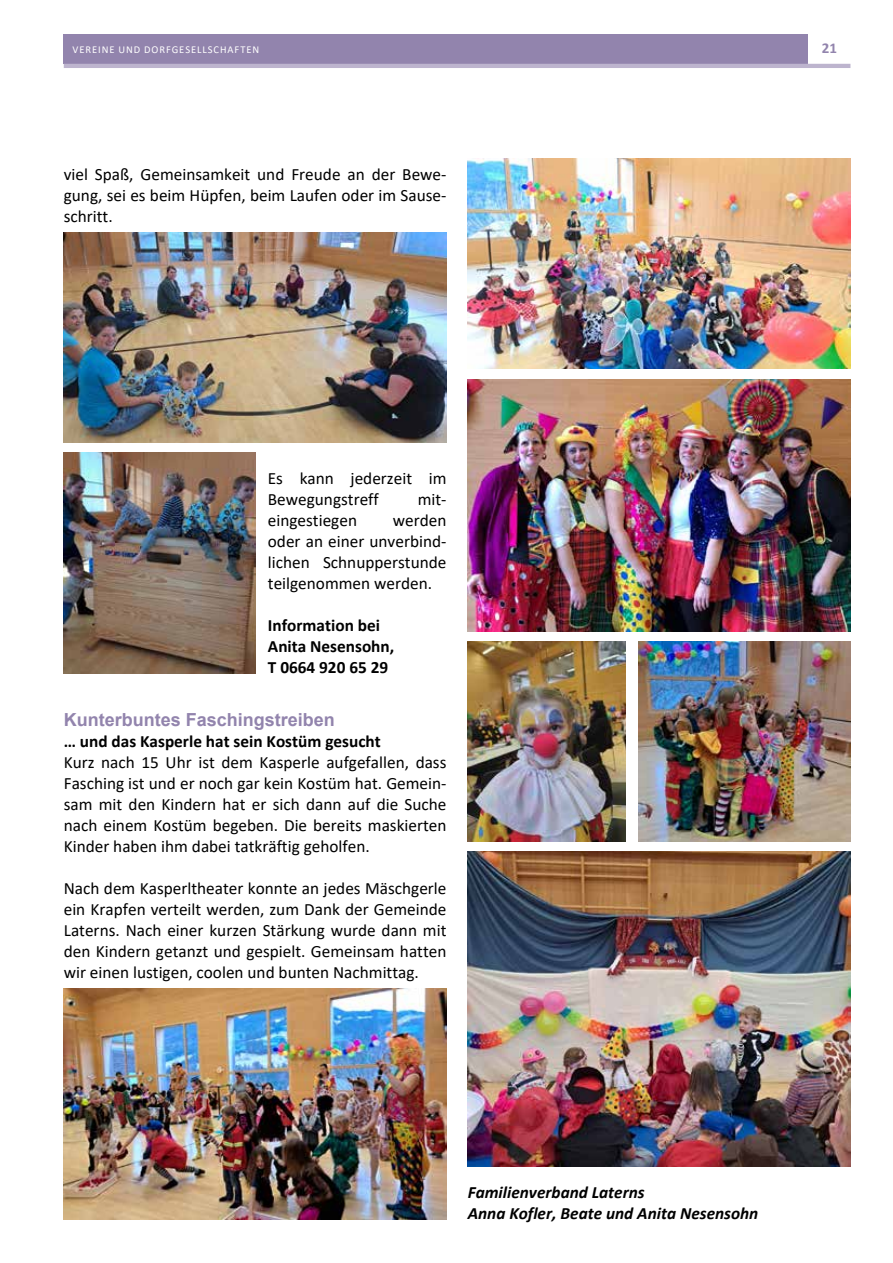
<style>
.page{position:relative;width:893px;height:1263px;background:#fff}
.page>*{position:absolute;margin:0;border:0;box-sizing:border-box;transform-origin:0 0}
.t1{font:700 18px "Arial";color:#9284ad}
.t2{font:17.25px/21px "Calibri";color:#000;text-align:justify}
.t3{font:700 17.25px/21px "Calibri";color:#000}
.t4{font:italic 700 17.25px/21px "Calibri";color:#000}
.t5{font:700 15px "Calibri";color:#9284ad}
.t6{font:10.5px "Calibri";letter-spacing:.09em;color:#fff}
</style>
<div class="page">
<div style="left:64px;top:34px;width:744px;height:30px;background:#9284ad"></div>
<hr style="left:64px;top:64px;width:786px;height:4px;background:#bdb4ce">
<img style="left:64px;top:232px;width:382px;height:210px">
<img style="left:468px;top:159px;width:382px;height:210px">
<img style="left:468px;top:379px;width:382px;height:252px">
<img style="left:468px;top:852px;width:382px;height:315px">
<img style="left:468px;top:642px;width:158px;height:199px">
<img style="left:639px;top:642px;width:211px;height:199px">
<img style="left:64px;top:453px;width:191px;height:220px">
<img style="left:64px;top:988px;width:382px;height:231px">
<p class="t6" style="left:72px;top:42px;width:188px">VEREINE UND DORFGESELLSCHAFTEN</p>
<p class="t5" style="left:822px;top:38px;width:17px">21</p>
<p class="t2" style="left:64px;top:163px;width:384px">viel Spaß, Gemeinsamkeit und Freude an der Bewe&shy;gung, sei es beim Hüpfen, beim Laufen oder im Sause&shy;schritt.</p>
<p class="t2" style="left:268px;top:468px;width:180px">Es kann jederzeit im<br>Bewegungstreff</p>
<p class="t2" style="left:418px;top:489px;width:30px">mit-</p>
<p class="t2" style="left:268px;top:510px;width:180px;text-indent:125px">werden oder an einer unverbind&shy;lichen Schnupperstunde teilgenommen werden.</p>
<p class="t3" style="left:268px;top:615px;width:128px">Information bei<br>Anita Nesensohn,<br>T 0664 920 65 29</p>
<p class="t1" style="left:64px;top:707px;width:273px">Kunterbuntes Faschingstreiben</p>
<p class="t3" style="left:64px;top:730px;width:319px">… und das Kasperle hat sein Kostüm gesucht</p>
<p class="t2" style="left:64px;top:751px;width:384px">Kurz nach 15 Uhr ist dem Kasperle aufgefallen, dass Fasching ist und er noch gar kein Kostüm hat. Gemein&shy;sam mit den Kindern hat er sich dann auf die Suche nach einem Kostüm begeben. Die bereits maskierten Kinder haben ihm dabei tatkräftig geholfen.</p>
<p class="t2" style="left:64px;top:877px;width:384px">Nach dem Kasperltheater konnte an jedes Mäschgerle ein Krapfen verteilt werden, zum Dank der Gemeinde Laterns. Nach einer kurzen Stärkung wurde dann mit den Kindern getanzt und gespielt. Gemeinsam hatten wir einen lustigen, coolen und bunten Nachmittag.</p>
<p class="t2" style="left:268px;top:510px;width:91px">eingestiegen</p>
<p class="t4" style="left:468px;top:1181px;width:292px">Familienverband Laterns<br>Anna Kofler, Beate und Anita Nesensohn</p>
</div>
